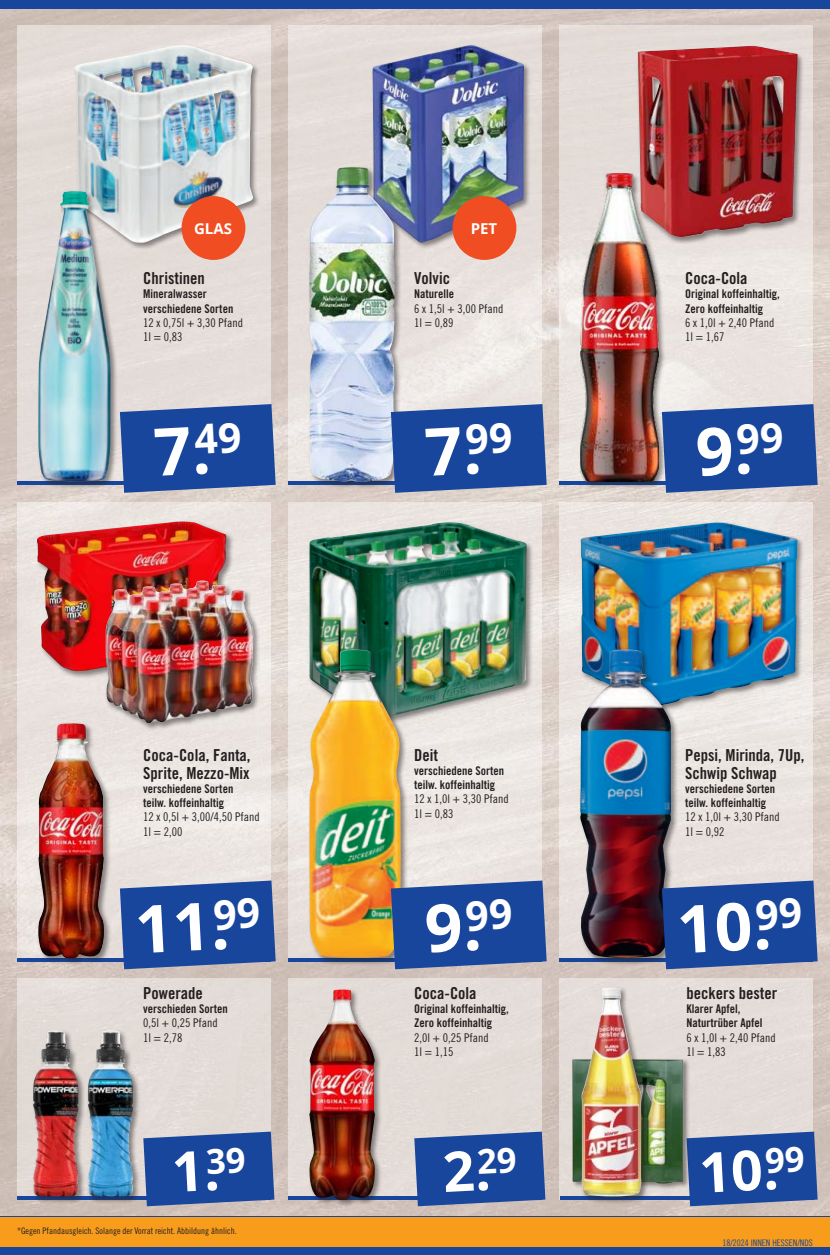
<style>
.page{position:relative;width:830px;height:1255px;background:#fff}
.page>*{position:absolute;margin:0;border:0;box-sizing:border-box;transform-origin:0 0}
.t1{font:700 66px "Open Sans";color:#fff}
.t2{font:700 55.5px "Open Sans";color:#fff}
.t3{font:16.5px/18px "Trade Gothic LT Std Bd Cn 20";color:#231f20}
.t4{font:700 15px "Open Sans";color:#fff}
.t5{font:12px/14.2px "Trade Gothic LT Std Bd Cn 20";color:#231f20}
.t6{font:12px/14.2px "Trade Gothic LT Std Cn 18";color:#231f20}
.t7{font:9px "Trade Gothic LT Std Cn 18";color:#231f20}
.t8{font:9px "Trade Gothic LT Std Cn 18";color:#18469d}
</style>
<div class="page">
<img style="left:0;top:9px;width:829px;height:1207px">
<div style="left:0;top:1216px;width:829px;height:38px;background:#18469d"></div>
<div style="left:0;top:1216px;width:829px;height:30px;background:#f89c1c"></div>
<div style="left:0;top:0;width:829px;height:8px;background:#18469d"></div>
<div style="left:558px;top:26px;width:254px;height:459px;background:#e9e2de"></div>
<div style="left:288px;top:502px;width:253px;height:459px;background:#ece6e2"></div>
<div style="left:558px;top:502px;width:254px;height:459px;background:#ebe4e0"></div>
<div style="left:288px;top:26px;width:253px;height:459px;background:linear-gradient(to right,#e4dbd7,#ede7e3)"></div>
<div style="left:558px;top:978px;width:254px;height:221px;background:#e5dcd8"></div>
<hr style="left:560px;top:1196px;width:253px;height:3px;background:#18469d">
<svg style="left:686px;top:1131px;width:131px;height:75px;background:#2b53a1"></svg>
<div style="left:571px;top:1058px;width:118px;height:132px;background:#231f20;opacity:.5"></div>
<img style="left:572px;top:1059px;width:110px;height:124px">
<div style="left:580px;top:986px;width:69px;height:217px;background:#231f20;opacity:.5"></div>
<img style="left:581px;top:987px;width:60px;height:209px">
<div style="left:371px;top:43px;width:160px;height:206px;background:#231f20;opacity:.5"></div>
<img style="left:372px;top:45px;width:98px;height:163px">
<div style="left:308px;top:521px;width:225px;height:204px;background:#231f20;opacity:.5"></div>
<img style="left:309px;top:522px;width:217px;height:195px">
<div style="left:579px;top:521px;width:225px;height:191px;background:#231f20;opacity:.5"></div>
<img style="left:579px;top:522px;width:218px;height:184px">
<div style="left:17px;top:978px;width:254px;height:221px;background:#e3dbd7"></div>
<hr style="left:17px;top:1196px;width:254px;height:3px;background:#18469d">
<div style="left:32px;top:1028px;width:54px;height:175px;background:#231f20;opacity:.5"></div>
<img style="left:33px;top:1029px;width:21px;height:167px">
<div style="left:86px;top:1028px;width:54px;height:175px;background:#231f20;opacity:.5"></div>
<img style="left:88px;top:1029px;width:24px;height:129px">
<svg style="left:143px;top:1131px;width:131px;height:75px;background:#2e55a2"></svg>
<hr style="left:558px;top:482px;width:254px;height:3px;background:#18469d">
<hr style="left:288px;top:958px;width:253px;height:3px;background:#18469d">
<hr style="left:558px;top:958px;width:254px;height:3px;background:#18469d">
<hr style="left:288px;top:482px;width:253px;height:3px;background:#18469d">
<svg style="left:661px;top:404px;width:156px;height:89px;background:#2c54a2"></svg>
<div style="left:452px;top:196px;width:64px;height:64px;background:#f04d22;border-radius:50%"></div>
<div style="left:308px;top:166px;width:94px;height:323px;background:#231f20;opacity:.5"></div>
<img style="left:309px;top:167px;width:41px;height:314px">
<svg style="left:390px;top:404px;width:156px;height:89px;background:#2f57a3"></svg>
<div style="left:578px;top:172px;width:88px;height:317px;background:#231f20;opacity:.5"></div>
<img style="left:580px;top:173px;width:78px;height:308px">
<div style="left:308px;top:648px;width:100px;height:317px;background:#231f20;opacity:.5"></div>
<img style="left:309px;top:649px;width:91px;height:309px">
<svg style="left:390px;top:880px;width:156px;height:89px;background:#2e549e"></svg>
<div style="left:578px;top:648px;width:100px;height:317px;background:#231f20;opacity:.5"></div>
<img style="left:580px;top:649px;width:91px;height:309px">
<svg style="left:661px;top:880px;width:156px;height:89px;background:#2b529e"></svg>
<div style="left:17px;top:26px;width:254px;height:459px;background:#e5dcd8"></div>
<hr style="left:17px;top:482px;width:254px;height:3px;background:#18469d">
<svg style="left:120px;top:404px;width:155px;height:89px;background:#2e56a2"></svg>
<div style="left:73px;top:43px;width:187px;height:207px;background:#231f20;opacity:.5"></div>
<img style="left:74px;top:45px;width:180px;height:198px">
<div style="left:37px;top:189px;width:81px;height:300px;background:#231f20;opacity:.5"></div>
<img style="left:38px;top:191px;width:73px;height:291px">
<div style="left:181px;top:196px;width:64px;height:64px;background:#f04d22;border-radius:50%"></div>
<div style="left:288px;top:978px;width:253px;height:221px;background:#e3dcd7"></div>
<hr style="left:288px;top:1196px;width:253px;height:3px;background:#18469d">
<svg style="left:414px;top:1131px;width:131px;height:75px;background:#2e55a2"></svg>
<div style="left:308px;top:987px;width:74px;height:220px;background:#231f20;opacity:.5"></div>
<img style="left:309px;top:989px;width:66px;height:210px">
<div style="left:636px;top:44px;width:168px;height:200px;background:#231f20;opacity:.5"></div>
<img style="left:637px;top:46px;width:160px;height:191px">
<div style="left:17px;top:502px;width:254px;height:459px;background:#ece5e1"></div>
<hr style="left:17px;top:958px;width:253px;height:3px;background:#18469d">
<svg style="left:120px;top:880px;width:155px;height:89px;background:#2d55a2"></svg>
<div style="left:36px;top:520px;width:198px;height:158px;background:#231f20;opacity:.5"></div>
<img style="left:37px;top:521px;width:189px;height:150px">
<div style="left:104px;top:579px;width:156px;height:151px;background:#231f20;opacity:.5"></div>
<img style="left:106px;top:580px;width:147px;height:143px">
<div style="left:37px;top:721px;width:75px;height:244px;background:#231f20;opacity:.5"></div>
<img style="left:38px;top:723px;width:66px;height:235px">
<p class="t4" style="left:194px;top:220px;width:39px">GLAS</p>
<h3 class="t3" style="left:143px;top:270px;width:63px">Christinen</h3>
<p class="t5" style="left:143px;top:288px;width:91px">Mineralwasser verschiedene Sorten</p>
<p class="t6" style="left:143px;top:316px;width:101px">12 x 0,75l + 3,30 Pfand<br>1l = 0,83</p>
<h1 class="t1" style="left:152px;top:414px;width:90px;rotate:-3deg">7.<sup>49</sup></h1>
<h3 class="t3" style="left:143px;top:747px;width:109px">Coca-Cola, Fanta,<br>Sprite, Mezzo-Mix</h3>
<p class="t5" style="left:143px;top:782px;width:91px">verschiedene Sorten teilw. koffeinhaltig</p>
<p class="t6" style="left:143px;top:810px;width:118px">12 x 0,5l + 3,00/4,50 Pfand<br>1l = 2,00</p>
<h1 class="t1" style="left:133px;top:892px;width:127px;rotate:-3deg">11.<sup>99</sup></h1>
<h3 class="t3" style="left:143px;top:985px;width:61px">Powerade</h3>
<p class="t5" style="left:143px;top:1002px;width:86px">verschieden Sorten</p>
<p class="t6" style="left:143px;top:1016px;width:76px">0,5l + 0,25 Pfand<br>1l = 2,78</p>
<h2 class="t2" style="left:170px;top:1140px;width:76px;rotate:-3deg">1.<sup>39</sup></h2>
<p class="t7" style="left:17px;top:1226px;width:221px">*Gegen Pfandausgleich. Solange der Vorrat reicht. Abbildung ähnlich.</p>
<p class="t4" style="left:470px;top:220px;width:28px">PET</p>
<h3 class="t3" style="left:414px;top:270px;width:37px">Volvic</h3>
<p class="t5" style="left:414px;top:288px;width:41px">Naturelle</p>
<p class="t6" style="left:414px;top:302px;width:91px">6 x 1,5l + 3,00 Pfand<br>1l = 0,89</p>
<h1 class="t1" style="left:422px;top:414px;width:90px;rotate:-3deg">7.<sup>99</sup></h1>
<h3 class="t3" style="left:414px;top:747px;width:25px">Deit</h3>
<p class="t5" style="left:414px;top:764px;width:91px">verschiedene Sorten teilw. koffeinhaltig</p>
<p class="t6" style="left:414px;top:792px;width:96px">12 x 1,0l + 3,30 Pfand<br>1l = 0,83</p>
<h3 class="t3" style="left:685px;top:270px;width:64px">Coca-Cola</h3>
<p class="t5" style="left:685px;top:288px;width:96px">Original koffeinhaltig,<br>Zero koffeinhaltig</p>
<p class="t6" style="left:685px;top:316px;width:91px">6 x 1,0l + 2,40 Pfand<br>1l = 1,67</p>
<h1 class="t1" style="left:693px;top:414px;width:90px;rotate:-3deg">9.<sup>99</sup></h1>
<h3 class="t3" style="left:685px;top:747px;width:121px">Pepsi, Mirinda, 7Up,<br>Schwip Schwap</h3>
<p class="t5" style="left:685px;top:782px;width:91px">verschiedene Sorten teilw. koffeinhaltig</p>
<p class="t6" style="left:685px;top:810px;width:96px">12 x 1,0l + 3,30 Pfand<br>1l = 0,92</p>
<h1 class="t1" style="left:422px;top:891px;width:90px;rotate:-3deg">9.<sup>99</sup></h1>
<h1 class="t1" style="left:674px;top:892px;width:127px;rotate:-3deg">10.<sup>99</sup></h1>
<h3 class="t3" style="left:414px;top:985px;width:64px">Coca-Cola</h3>
<p class="t5" style="left:414px;top:1002px;width:96px">Original koffeinhaltig,<br>Zero koffeinhaltig</p>
<p class="t6" style="left:414px;top:1031px;width:76px">2,0l + 0,25 Pfand<br>1l = 1,15</p>
<h2 class="t2" style="left:441px;top:1140px;width:76px;rotate:-3deg">2.<sup>29</sup></h2>
<h3 class="t3" style="left:686px;top:985px;width:92px">beckers bester</h3>
<p class="t5" style="left:686px;top:1002px;width:77px">Klarer Apfel,<br>Naturtrüber Apfel</p>
<p class="t6" style="left:686px;top:1031px;width:91px">6 x 1,0l + 2,40 Pfand<br>1l = 1,83</p>
<h2 class="t2" style="left:697px;top:1141px;width:107px;rotate:-3deg">10.<sup>99</sup></h2>
<p class="t8" style="left:722px;top:1239px;width:92px">18/2024 INNEN HESSEN/NDS</p>
</div>
